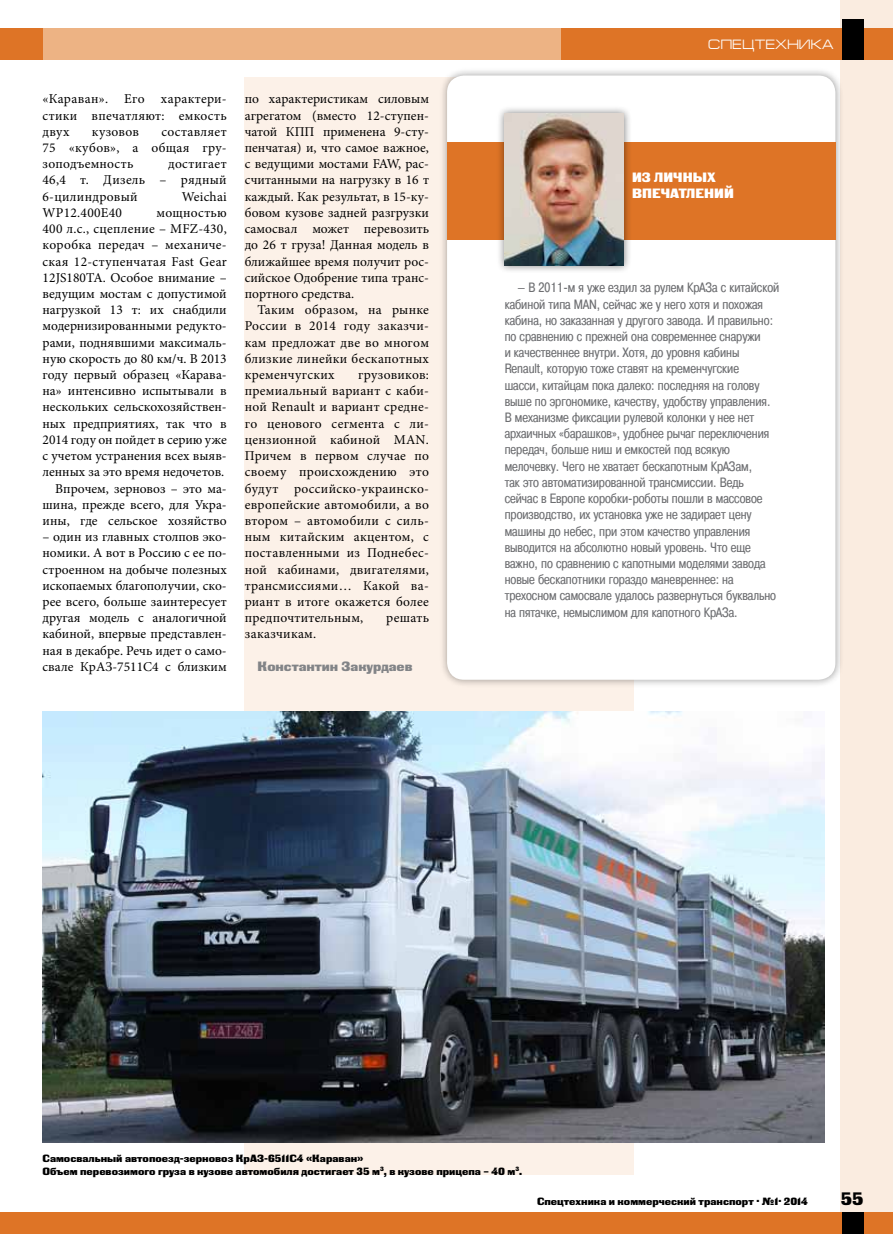
<style>
.page{position:relative;width:893px;height:1234px;background:#fff}
.page>*{position:absolute;margin:0;border:0;box-sizing:border-box;transform-origin:0 0}
.t1{font:18px "Black Grotesk C";color:#000}
.t2{font:13.5px/16.2px "Minion Pro";letter-spacing:.01em;color:#000;text-align:justify}
.t3{font:13.5px/16.2px "Pragmatica Cond C";color:#6d6e71}
.t4{font:13.5px "Black Grotesk C";color:#828487}
.t5{font:13.5px/16.2px "Black Grotesk C";color:#fff}
.t6{font:13.5px "Europe Ext";color:#fff}
.t7{font:13.5px "Minion Pro";letter-spacing:.03em;color:#000}
.t8{font:10.5px/12.6px "Black Grotesk C";color:#000}
</style>
<div class="page">
<div style="left:840px;top:0;width:53px;height:1233px;background:#faece0"></div>
<div style="left:0;top:1212px;width:893px;height:21px;background:#de7426"></div>
<div style="left:842px;top:1212px;width:21px;height:21px;background:#000"></div>
<div style="left:0;top:28px;width:604px;height:32px;background:#edb384"></div>
<div style="left:0;top:28px;width:43px;height:32px;background:#de7426"></div>
<div style="left:561px;top:28px;width:332px;height:32px;background:#de7426"></div>
<div style="left:842px;top:19px;width:21px;height:41px;background:#000"></div>
<div style="left:245px;top:77px;width:389px;height:1097px;background:#fcf1e8"></div>
<img style="left:43px;top:711px;width:781px;height:431px">
<div style="left:439px;top:67px;width:405px;height:621px;background:#000;opacity:.37"></div>
<div style="left:447px;top:75px;width:388px;height:604px;background:#fff;border-radius:17px"></div>
<div style="left:447px;top:142px;width:388px;height:97px;background:#de7426"></div>
<div style="left:496px;top:105px;width:136px;height:169px;background:#000;opacity:.5"></div>
<img style="left:505px;top:114px;width:119px;height:152px">
<p class="t2" style="left:43px;top:91px;width:186px">«Караван». Его характери&shy;стики впечатляют: емкость двух</p>
<p class="t2" style="left:43px;top:123px;width:186px;text-indent:119px">составляет 75 «кубов», а общая гру&shy;зоподъемность</p>
<p class="t7" style="left:92px;top:122px;width:49px">кузовов</p>
<p class="t2" style="left:43px;top:156px;width:186px;text-indent:126px">достигает 46,4 т. Дизель – рядный 6-цилиндровый</p>
<p class="t2" style="left:182px;top:188px;width:46px">Weichai</p>
<p class="t2" style="left:43px;top:204px;width:81px">WP12.400E40</p>
<p class="t2" style="left:43px;top:204px;width:186px;text-align:right">мощностью<br>400 л.с., сцепление – MFZ-430, коробка передач – механиче&shy;ская 12-ступенчатая Fast Gear<br>12JS180TA. Особое внимание – ведущим мостам с допустимой нагрузкой 13 т: их снабдили модернизированными редукто&shy;рами, поднявшими максималь&shy;ную скорость до 80 км/ч. В 2013 году первый образец «Карава&shy;на» интенсивно испытывали в нескольких сельскохозяйствен&shy;ных предприятиях, так что в<br>2014 году он пойдет в серию уже с учетом устранения всех выяв&shy;ленных за это время недочетов.<br>Впрочем, зерновоз – это ма&shy;шина, прежде всего, для Укра&shy;ины, где сельское хозяйство</p>
<p class="t2" style="left:43px;top:528px;width:186px">– один из главных столпов эко&shy;номики. А вот в Россию с ее по&shy;строенном на добыче полезных ископаемых благополучии, ско&shy;рее всего, больше заинтересует другая модель с аналогичной кабиной, впервые представлен&shy;ная в декабре. Речь идет о само&shy;свале КрАЗ-7511С4 с близким</p>
<p class="t2" style="left:245px;top:91px;width:186px">по характеристикам силовым агрегатом (вместо 12-ступен&shy;чатой КПП применена 9-сту&shy;пенчатая) и, что самое важное, с ведущими мостами FAW, рас&shy;считанными на нагрузку в 16 т каждый. Как результат, в 15-ку&shy;бовом кузове задней разгрузки самосвал может перевозить до 26 т груза! Данная модель в ближайшее время получит рос&shy;сийское Одобрение типа транс&shy;портного средства.</p>
<p class="t2" style="left:245px;top:302px;width:186px;text-indent:13px">Таким образом, на рынке России в 2014 году заказчи&shy;кам предложат две во многом близкие линейки бескапотных кременчугских</p>
<p class="t2" style="left:245px;top:366px;width:186px;text-indent:113px">грузовиков: премиальный вариант с каби&shy;ной Renault и вариант средне&shy;го ценового сегмента с ли&shy;цензионной кабиной MAN.<br>Причем в первом случае по своему происхождению это будут российско-украинско&shy;европейские автомобили, а во втором – автомобили с силь&shy;ным китайским акцентом, с поставленными из Поднебес&shy;ной кабинами, двигателями, трансмиссиями… Какой ва&shy;риант в итоге окажется более предпочтительным,</p>
<p class="t2" style="left:386px;top:609px;width:44px">решать</p>
<p class="t2" style="left:245px;top:626px;width:73px">заказчикам.</p>
<p class="t4" style="left:257px;top:658px;width:157px">Константин Закурдаев</p>
<p class="t6" style="left:708px;top:37px;width:127px">СПЕЦТЕХНИКА</p>
<p class="t5" style="left:632px;top:169px;width:84px">Из личных впе</p>
<p class="t5" style="left:661px;top:185px;width:19px">чатле</p>
<p class="t5" style="left:704px;top:185px;width:31px">ний</p>
<p class="t3" style="left:505px;top:279px;width:276px;text-indent:13px">– В 2011-м я уже ездил за рулем КрАЗа с китайской кабиной типа MAN, сейчас же у него хотя и похожая кабина, но заказанная у другого завода. И правильно: по сравнению с прежней она современнее снаружи<br>и качественнее внутри. Хотя, до уровня кабины Renault, которую тоже ставят на кременчугские<br>шасси, китайцам пока далеко: последняя на голову выше по эргономике, качеству, удобству управления.<br>В механизме фиксации рулевой колонки у нее нет архаичных «барашков», удобнее рычаг переключения передач, больше ниш и емкостей под всякую мелочевку. Чего не хватает бескапотным КрАЗам,<br>так это автоматизированной трансмиссии. Ведь сейчас в Европе коробки-роботы пошли в массовое производство, их установка уже не задирает цену машины до небес, при этом качество управления выводится на абсолютно новый уровень. Что еще важно, по сравнению с капотными моделями завода новые бескапотники гораздо маневреннее: на трехосном самосвале удалось развернуться буквально на пятачке, немыслимом для капотного КрАЗа.</p>
<p class="t8" style="left:43px;top:1151px;width:481px">Самосвальный автопоезд-зерновоз КрАЗ-6511С4 «Караван»<br>Объем перевозимого груза в кузове автомобиля достигает 35 м<sup>3</sup>, в кузове прицепа – 40 м<sup>3</sup>.</p>
<p class="t8" style="left:537px;top:1194px;width:272px">Спецтехника и коммерческий транспорт . №1. 2014</p>
<h1 class="t1" style="left:841px;top:1188px;width:24px">55</h1>
</div>
